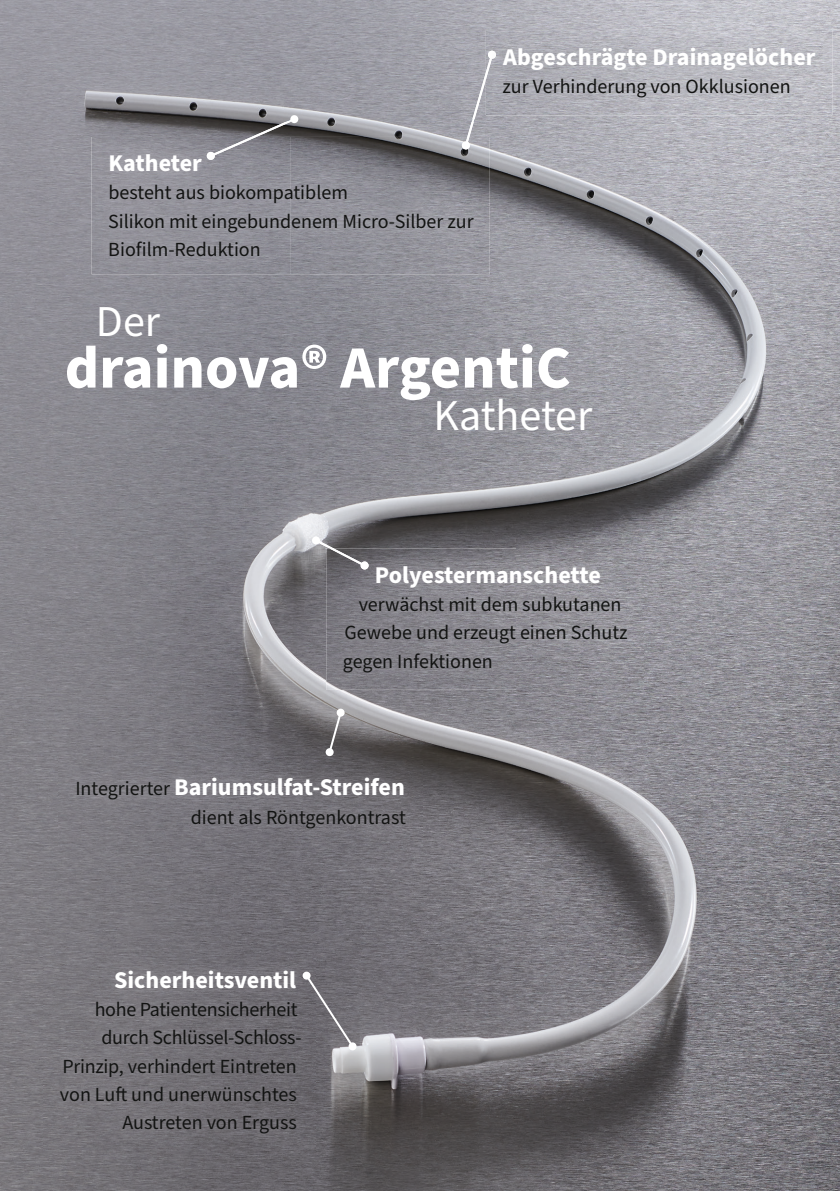
<style>
.page{position:relative;width:840px;height:1191px;background:#fff}
.page>*{position:absolute;margin:0;border:0;box-sizing:border-box;transform-origin:0 0}
.t1{font:700 60px "Source Sans Pro";color:#fff}
.t2{font:44px "Source Sans Pro";color:#fff}
.t3{font:700 24px "Source Sans Pro";color:#fff}
.t4{font:20px/28.4px "Source Sans Pro";color:#131413}
.s1{font-weight:400;font-size:20px;color:#131413}
</style>
<div class="page">
<img style="left:0;top:0;width:839px;height:1191px">
<img style="left:43px;top:952px;width:273px;height:199px">
<svg style="left:304px;top:972px;width:51px;height:77px"></svg>
<div style="left:302px;top:971px;width:8px;height:8px;background:#fff;border-radius:50%"></div>
<div style="left:348px;top:1042px;width:8px;height:8px;background:#fff;border-radius:50%"></div>
<div style="left:290px;top:115px;width:8px;height:8px;background:#fff;border-radius:50%"></div>
<svg style="left:327px;top:710px;width:16px;height:44px"></svg>
<div style="left:325px;top:748px;width:8px;height:8px;background:#fff;border-radius:50%"></div>
<div style="left:336px;top:708px;width:8px;height:8px;background:#fff;border-radius:50%"></div>
<div style="left:312px;top:536px;width:8px;height:8px;background:#fff;border-radius:50%"></div>
<img style="left:326px;top:548px;width:317px;height:142px">
<svg style="left:315px;top:539px;width:53px;height:30px"></svg>
<img style="left:59px;top:760px;width:363px;height:85px">
<img style="left:485px;top:30px;width:346px;height:85px">
<img style="left:91px;top:137px;width:398px;height:137px">
<svg style="left:207px;top:118px;width:87px;height:42px"></svg>
<svg style="left:461px;top:51px;width:34px;height:98px"></svg>
<p class="t3" style="left:108px;top:147px;width:95px">Katheter</p>
<p class="t4" style="left:108px;top:179px;width:367px">besteht aus biokompatiblem<br>Silikon mit eingebundenem Micro-Silber zur<br>Biofilm-Reduktion</p>
<p class="t3" style="left:503px;top:41px;width:313px">Abgeschrägte Drainagelöcher</p>
<p class="t4" style="left:502px;top:73px;width:289px">zur Verhinderung von Okklusionen</p>
<h2 class="t2" style="left:96px;top:291px;width:66px">Der</h2>
<h1 class="t1" style="left:65px;top:327px;width:507px">drainova® ArgentiC</h1>
<h2 class="t2" style="left:433px;top:385px;width:160px">Katheter</h2>
<p class="t3" style="left:374px;top:558px;width:227px">Polyestermanschette</p>
<p class="t4" style="left:343px;top:591px;width:286px;text-indent:16px">verwächst mit dem subkutanen<br>Gewebe und erzeugt einen Schutz gegen Infektionen</p>
<p class="t3" style="left:75px;top:771px;width:331px"><span class="s1">Integrierter</span> Bariumsulfat-Streifen</p>
<p class="t4" style="left:191px;top:803px;width:216px">dient als Röntgenkontrast</p>
<p class="t3" style="left:114px;top:963px;width:183px">Sicherheitsventil</p>
<p class="t4" style="left:60px;top:996px;width:243px;text-align:right">hohe Patienten sicherheit durch Schlüssel-Schloss-<br>Prinzip, verhindert Eintreten von Luft und unerwünschtes<br>Austreten von Erguss</p>
</div>
